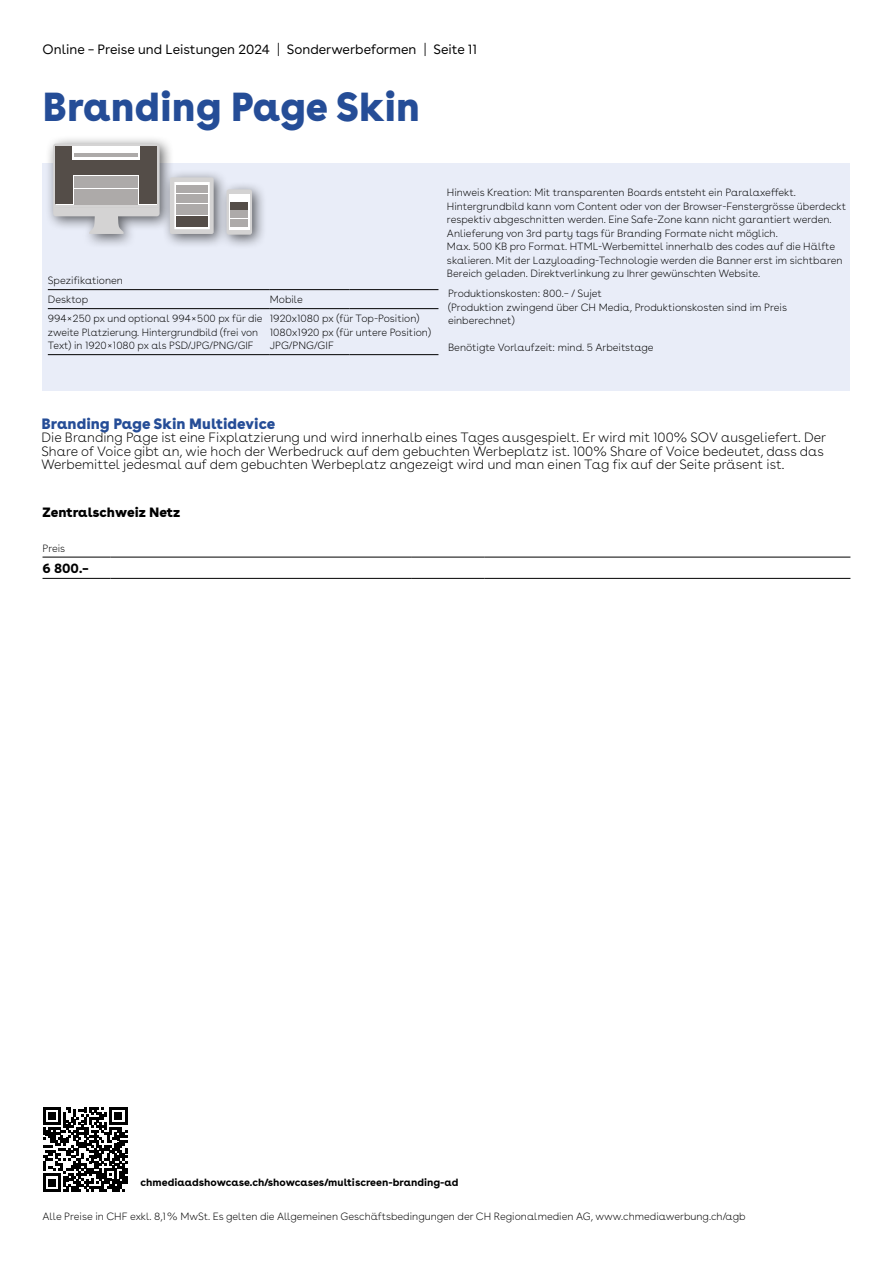
<style>
.page{position:relative;width:893px;height:1263px;background:#fff}
.page>*{position:absolute;margin:0;border:0;box-sizing:border-box;transform-origin:0 0}
.t1{font:900 40.5px "CH Media";color:#254d97}
.t2{font:900 15px "CH Media";color:#254d97}
.t3{font:100 13.5px/13.5px "CH Media";color:#000}
.t4{font:13.5px "CH Media";color:#000}
.t5{font:900 13.5px "CH Media";color:#000}
.t6{font:700 13.5px "CH Media";color:#000}
.t7{font:100 10.5px/13.5px "CH Media";color:#000}
.t8{font:700 10.5px "CH Media";color:#000}
.s1{font-weight:100;font-size:15px}
</style>
<div class="page">
<div style="left:43px;top:163px;width:807px;height:228px;background:#e9edf8"></div>
<div style="left:45px;top:135px;width:222px;height:114px;background:#000;opacity:.6"></div>
<svg style="left:227px;top:189px;width:25px;height:46px"></svg>
<div style="left:229px;top:194px;width:20px;height:36px;background:#fff"></div>
<div style="left:230px;top:202px;width:18px;height:8px;background:#544d48"></div>
<div style="left:230px;top:211px;width:18px;height:7px;background:#adaaa9"></div>
<div style="left:230px;top:219px;width:18px;height:8px;background:#adaaa9"></div>
<svg style="left:53px;top:144px;width:107px;height:90px;background:#cacbce"></svg>
<svg style="left:73px;top:175px;width:66px;height:29px"></svg>
<div style="left:74px;top:189px;width:38px;height:15px;background:#adaaa9"></div>
<div style="left:113px;top:189px;width:25px;height:15px;background:#adaaa9"></div>
<div style="left:74px;top:176px;width:64px;height:11px;background:#adaaa9"></div>
<div style="left:139px;top:146px;width:18px;height:58px;background:#544d48"></div>
<div style="left:56px;top:146px;width:17px;height:58px;background:#544d48"></div>
<div style="left:72px;top:146px;width:68px;height:18px;background:#fff"></div>
<div style="left:56px;top:160px;width:100px;height:15px;background:#544d48"></div>
<hr style="left:74px;top:154px;width:64px;height:3px;background:#adaaa9">
<svg style="left:170px;top:177px;width:44px;height:57px"></svg>
<div style="left:176px;top:204px;width:15px;height:11px;background:#adaaa9"></div>
<div style="left:193px;top:205px;width:15px;height:10px;background:#adaaa9"></div>
<div style="left:176px;top:194px;width:15px;height:8px;background:#adaaa9"></div>
<div style="left:193px;top:194px;width:15px;height:8px;background:#adaaa9"></div>
<div style="left:176px;top:185px;width:32px;height:7px;background:#adaaa9"></div>
<div style="left:176px;top:216px;width:32px;height:11px;background:#544d48"></div>
<svg style="left:43px;top:1107px;width:84px;height:84px"></svg>
<hr style="left:43px;top:557px;width:68px;height:1px;background:#000">
<hr style="left:111px;top:557px;width:300px;height:1px;background:#000">
<hr style="left:411px;top:557px;width:74px;height:1px;background:#000">
<hr style="left:485px;top:557px;width:365px;height:1px;background:#000">
<hr style="left:43px;top:578px;width:68px;height:1px;background:#000">
<hr style="left:111px;top:578px;width:300px;height:1px;background:#000">
<hr style="left:411px;top:578px;width:74px;height:1px;background:#000">
<hr style="left:485px;top:578px;width:365px;height:1px;background:#000">
<hr style="left:48px;top:308px;width:222px;height:1px;background:#000">
<hr style="left:270px;top:308px;width:79px;height:1px;background:#000">
<hr style="left:349px;top:308px;width:89px;height:1px;background:#000">
<hr style="left:48px;top:354px;width:222px;height:1px;background:#000">
<hr style="left:270px;top:354px;width:79px;height:1px;background:#000">
<hr style="left:349px;top:354px;width:89px;height:1px;background:#000">
<hr style="left:48px;top:289px;width:222px;height:1px;background:#000">
<hr style="left:270px;top:289px;width:79px;height:1px;background:#000">
<hr style="left:349px;top:289px;width:89px;height:1px;background:#000">
<p class="t4" style="left:43px;top:41px;width:436px">Online – Preise und Leistungen 2024 <span class="s1">|</span> Sonderwerbeformen <span class="s1">|</span> Seite 11</p>
<h1 class="t1" style="left:43px;top:83px;width:379px">Branding Page Skin</h1>
<p class="t7" style="left:48px;top:271px;width:77px;line-height:19px">Spezifikationen<br>Desktop</p>
<p class="t7" style="left:270px;top:293px;width:35px">Mobile</p>
<p class="t7" style="left:48px;top:312px;width:216px">994×250 px und optional 994×500 px für die zweite Platzierung. Hintergrundbild (frei von<br>Text) in 1920×1080 px als PSD/JPG/PNG/GIF</p>
<p class="t7" style="left:270px;top:312px;width:163px">1920x1080 px (für Top-Position)<br>1080x1920 px (für untere Position)<br>JPG/PNG/GIF</p>
<p class="t7" style="left:447px;top:186px;width:401px">Hinweis Kreation: Mit transparenten Boards entsteht ein Paralaxeffekt.<br>Hintergrundbild kann vom Content oder von der Browser-Fenstergrösse überdeckt respektiv abgeschnitten werden. Eine Safe-Zone kann nicht garantiert werden.<br>Anlieferung von 3rd party tags für Branding Formate nicht möglich.<br>Max. 500 KB pro Format. HTML-Werbemittel innerhalb des codes auf die Hälfte skalieren. Mit der Lazyloading-Technologie werden die Banner erst im sichtbaren Bereich geladen. Direktverlinkung zu Ihrer gewünschten Website.</p>
<p class="t7" style="left:448px;top:287px;width:340px">Produktionskosten: 800.– / Sujet<br>(Produktion zwingend über CH Media, Produktionskosten sind im Preis einberechnet)</p>
<p class="t7" style="left:448px;top:341px;width:207px">Benötigte Vorlaufzeit: mind. 5 Arbeitstage</p>
<h2 class="t2" style="left:41px;top:415px;width:235px">Branding Page Skin Multidevice</h2>
<p class="t3" style="left:41px;top:431px;width:786px">Die Branding Page ist eine Fixplatzierung und wird innerhalb eines Tages ausgespielt. Er wird mit 100% SOV ausgeliefert. Der<br>Share of Voice gibt an, wie hoch der Werbedruck auf dem gebuchten Werbeplatz ist. 100% Share of Voice bedeutet, dass das<br>Werbemittel jedesmal auf dem gebuchten Werbeplatz angezeigt wird und man einen Tag fix auf der Seite präsent ist.</p>
<p class="t5" style="left:43px;top:504px;width:139px">Zentralschweiz Netz</p>
<p class="t7" style="left:43px;top:541px;width:24px">Preis</p>
<p class="t6" style="left:43px;top:560px;width:48px">6 800.–</p>
<p class="t8" style="left:141px;top:1176px;width:319px">chmediaadshowcase.ch/showcases/multiscreen-branding-ad</p>
<p class="t7" style="left:43px;top:1210px;width:705px">Alle Preise in CHF exkl. 8,1% MwSt. Es gelten die Allgemeinen Geschäftsbedingungen der CH Regionalmedien AG, www.chmediawerbung.ch/agb</p>
</div>
